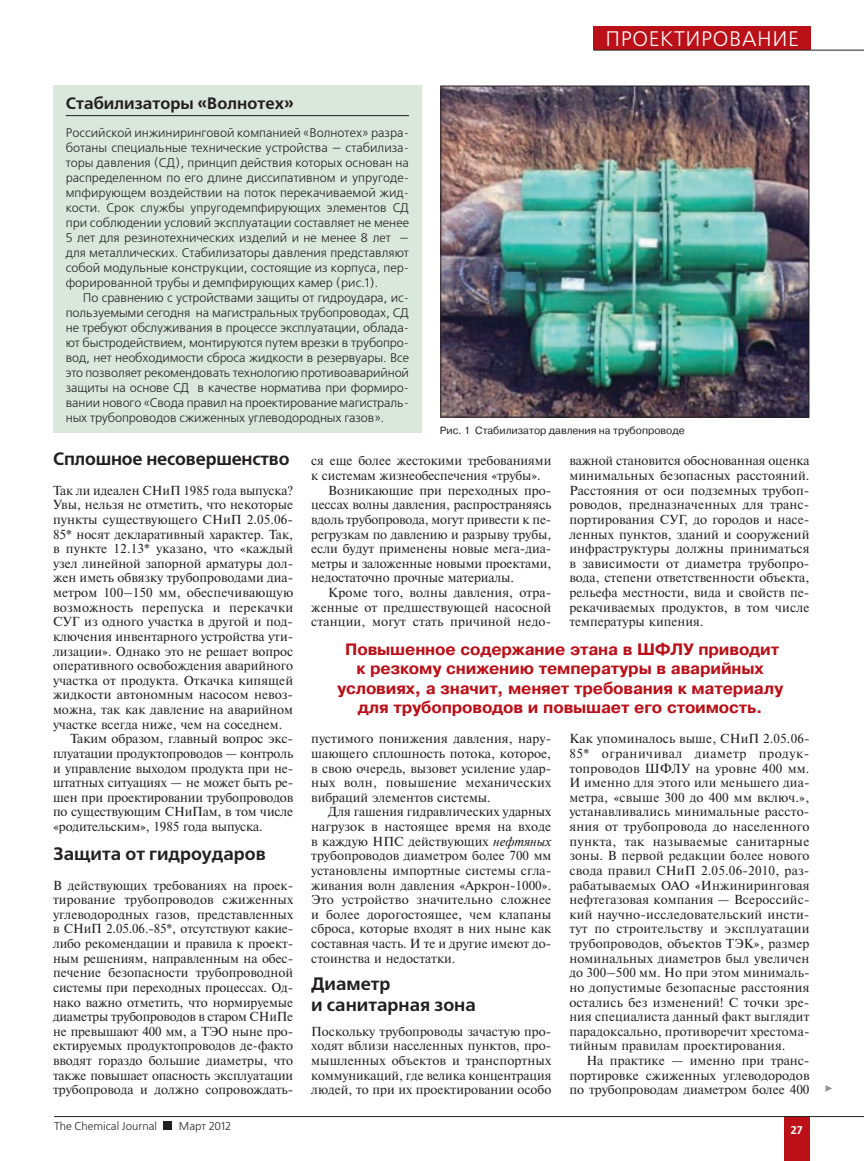
<style>
.page{position:relative;width:864px;height:1161px;background:#fff}
.page>*{position:absolute;margin:0;border:0;box-sizing:border-box;transform-origin:0 0}
.t1{font:21px "Free Set C";letter-spacing:.03em;color:#fff}
.t2{font:700 18px/21px "Free Set C";color:#231f20}
.t3{font:700 16.5px/19.5px "Pragmatica C";letter-spacing:-.01em;color:#bb1018;text-align:center}
.t4{font:700 16.5px "Free Set C";color:#231f20}
.t5{font:13.05px/14.5px "Newton C";color:#231f20;text-align:justify}
.t6{font:12.45px/15px "Free Set C";letter-spacing:-.005em;color:#231f20;text-align:justify}
.t7{font:11.25px "Free Set C";color:#231f20}
.t8{font:700 11.25px "Free Set C";color:#fff}
.t9{font:10.5px "Pragmatica C";color:#231f20}
.s1{font-style:italic}
</style>
<div class="page">
<img style="left:442px;top:88px;width:364px;height:327px">
<div style="left:440px;top:86px;width:368px;height:331px;border:1px solid #231f20"></div>
<div style="left:53px;top:86px;width:368px;height:347px;background:#d9e7dd"></div>
<hr style="left:66px;top:115px;width:343px;height:1px;background:#231f20">
<svg style="left:825px;top:1085px;width:6px;height:6px"></svg>
<div style="left:783px;top:1116px;width:26px;height:45px;background:#bb1018"></div>
<hr style="left:54px;top:1116px;width:755px;height:1px;background:#231f20">
<hr style="left:809px;top:1116px;width:54px;height:1px;background:#231f20">
<div style="left:164px;top:1121px;width:8px;height:9px;background:#231f20"></div>
<div style="left:593px;top:27px;width:217px;height:23px;background:#bb1018"></div>
<hr style="left:593px;top:50px;width:217px;height:1px;background:#231f20">
<hr style="left:810px;top:50px;width:53px;height:1px;background:#231f20">
<p class="t4" style="left:66px;top:97px;width:229px">Стабилизаторы «Волнотех»</p>
<p class="t6" style="left:66px;top:126px;width:344px">Российской инжиниринговой компанией «Волнотех» разра&shy;ботаны специальные технические устройства — стабилиза&shy;торы давления (СД), принцип действия которых основан на распределенном по его длине диссипативном и упругоде&shy;мпфирующем воздействии на поток перекачиваемой жид&shy;кости. Срок службы упругодемпфирующих элементов СД при соблюдении условий эксплуатации составляет не менее 5 лет для резинотехнических изделий и не менее 8 лет — для металлических. Стабилизаторы давления представляют собой модульные конструкции, состоящие из корпуса, пер&shy;форированной трубы и демпфирующих камер (рис.1).</p>
<p class="t6" style="left:66px;top:291px;width:344px;text-indent:17px">По сравнению с устройствами защиты от гидроудара, ис&shy;пользуемыми сегодня на магистральных трубопроводах, СД не требуют обслуживания в процессе эксплуатации, облада&shy;ют быстродействием, монтируются путем врезки в трубопро&shy;вод, нет необходимости сброса жидкости в резервуары. Все это позволяет рекомендовать технологию противоаварийной защиты на основе СД в качестве норматива при формиро&shy;вании нового «Свода правил на проектирование магистраль&shy;ных трубопроводов сжиженных углеводородных газов».</p>
<h1 class="t1" style="left:605px;top:30px;width:195px">ПРОЕКТИРОВАНИЕ</h1>
<p class="t9" style="left:439px;top:427px;width:246px">Рис. 1 Стабилизатор давления на трубопроводе</p>
<h2 class="t2" style="left:53px;top:450px;width:238px">Сплошное несовершенство</h2>
<p class="t5" style="left:53px;top:484px;width:241px">Так ли идеален СНиП 1985 года выпуска?</p>
<p class="t5" style="left:53px;top:498px;width:241px">Увы, нельзя не отметить, что некоторые</p>
<p class="t5" style="left:53px;top:513px;width:241px">пункты существующего СНиП 2.05.06-</p>
<p class="t5" style="left:53px;top:528px;width:241px">85* носят декларативный характер. Так,</p>
<p class="t5" style="left:53px;top:542px;width:241px">в пункте 12.13* указано, что «каждый</p>
<p class="t5" style="left:53px;top:557px;width:241px">узел линейной запорной арматуры дол-</p>
<p class="t5" style="left:53px;top:572px;width:241px">жен иметь обвязку трубопроводами диа-</p>
<p class="t5" style="left:53px;top:586px;width:241px">метром 100–150 мм, обеспечивающую</p>
<p class="t5" style="left:53px;top:601px;width:241px">возможность перепуска и перекачки</p>
<p class="t5" style="left:53px;top:615px;width:241px">СУГ из одного участка в другой и под-</p>
<p class="t5" style="left:53px;top:630px;width:241px">ключения инвентарного устройства ути-</p>
<p class="t5" style="left:53px;top:645px;width:241px">лизации». Однако это не решает вопрос</p>
<p class="t5" style="left:53px;top:659px;width:241px">оперативного освобождения аварийного</p>
<p class="t5" style="left:53px;top:674px;width:241px">участка от продукта. Откачка кипящей</p>
<p class="t5" style="left:53px;top:689px;width:241px">жидкости автономным насосом невоз-</p>
<p class="t5" style="left:53px;top:703px;width:241px">можна, так как давление на аварийном</p>
<p class="t5" style="left:53px;top:718px;width:231px">участке всегда ниже, чем на соседнем.</p>
<p class="t5" style="left:70px;top:732px;width:224px">Таким образом, главный вопрос экс-</p>
<p class="t5" style="left:53px;top:747px;width:241px">плуатации продуктопроводов — контроль</p>
<p class="t5" style="left:53px;top:762px;width:241px">и управление выходом продукта при не-</p>
<p class="t5" style="left:53px;top:776px;width:241px">штатных ситуациях — не может быть ре-</p>
<p class="t5" style="left:53px;top:791px;width:241px">шен при проектировании трубопроводов</p>
<p class="t5" style="left:53px;top:806px;width:241px">по существующим СНиПам, в том числе</p>
<p class="t5" style="left:53px;top:820px;width:211px">«родительским», 1985 года выпуска.</p>
<h2 class="t2" style="left:53px;top:845px;width:214px">Защита от гидроударов</h2>
<p class="t5" style="left:53px;top:879px;width:241px">В действующих требованиях на проек&shy;тирование трубопроводов сжиженных углеводородных газов, представленных в СНиП 2.05.06.-85*, отсутствуют какие&shy;либо рекомендации и правила к проект&shy;ным решениям, направленным на обес&shy;печение безопасности трубопроводной системы при переходных процессах. Од&shy;нако важно отметить, что нормируемые диаметры трубопроводов в старом СНиПе не превышают 400 мм, а ТЭО ныне про&shy;ектируемых продуктопроводов де-факто вводят гораздо большие диаметры, что также повышает опасность эксплуатации трубопровода и должно сопровождать-</p>
<p class="t5" style="left:311px;top:455px;width:241px">ся еще более жестокими требованиями</p>
<p class="t5" style="left:311px;top:469px;width:231px">к системам жизнеобеспечения «трубы».</p>
<p class="t5" style="left:328px;top:484px;width:224px">Возникающие при переходных про-</p>
<p class="t5" style="left:311px;top:498px;width:241px">цессах волны давления, распространяясь</p>
<p class="t5" style="left:311px;top:513px;width:241px">вдоль трубопровода, могут привести к пе-</p>
<p class="t5" style="left:311px;top:528px;width:241px">регрузкам по давлению и разрыву трубы,</p>
<p class="t5" style="left:311px;top:542px;width:241px">если будут применены новые мега-диа-</p>
<p class="t5" style="left:311px;top:557px;width:241px">метры и заложенные новыми проектами,</p>
<p class="t5" style="left:311px;top:572px;width:204px">недостаточно прочные материалы.</p>
<p class="t5" style="left:328px;top:586px;width:224px">Кроме того, волны давления, отра-</p>
<p class="t5" style="left:311px;top:601px;width:241px">женные от предшествующей насосной</p>
<p class="t5" style="left:311px;top:615px;width:241px">станции, могут стать причиной недо-</p>
<p class="t5" style="left:569px;top:455px;width:241px">важной становится обоснованная оценка минимальных безопасных расстояний.<br>Расстояния от оси подземных трубоп&shy;роводов, предназначенных для транс&shy;портирования СУГ, до городов и насе&shy;ленных пунктов, зданий и сооружений инфраструктуры должны приниматься в зависимости от диаметра трубопро&shy;вода, степени ответственно сти объекта, рельефа местности, вида и свойств пе&shy;рекачиваемых продуктов, в том числе температуры кипения.</p>
<p class="t3" style="left:337px;top:641px;width:447px">Повышенное содержание этана в ШФЛУ приводит к резкому снижению температуры в аварийных условиях, а значит, меняет требования к материалу для трубопроводов и повышает его стоимость.</p>
<p class="t5" style="left:311px;top:732px;width:241px">пустимого понижения давления, нару&shy;шающего сплошность потока, которое, в свою очередь, вызовет усиление удар&shy;ных волн, повышение механических вибраций элементов системы.</p>
<p class="t5" style="left:311px;top:806px;width:241px;text-indent:17px">Для гашения гидравлических ударных нагрузок в настоящее время на входе в каждую НПС действующих <span class="s1">нефтяных </span>трубопроводов диаметром более 700 мм установлены импортные системы сгла&shy;живания волн давления «Аркрон-1000».<br>Это устройство значительно сложнее и более дорогостоящее, чем клапаны сброса, которые входят в них ныне как составная часть. И те и другие имеют до&shy;стоинства и недостатки.</p>
<h2 class="t2" style="left:311px;top:975px;width:166px">Диаметр<br>и санитарная зона</h2>
<p class="t5" style="left:311px;top:1025px;width:241px">Поскольку трубопроводы зачастую про&shy;ходят вблизи населенных пунктов, про&shy;мышленных объектов и транспортных коммуникаций, где велика концентрация людей, то при их проектировании особо</p>
<p class="t5" style="left:569px;top:732px;width:241px">Как упоминалось выше, СНиП 2.05.06- 85* ограничивал диаметр продук&shy;топроводов ШФЛУ на уровне 400 мм.<br>И именно для этого или меньшего диа&shy;метра, «свыше 300 до 400 мм включ.», устанавливались минимальные рассто&shy;яния от трубопровода до населенного пункта, так называемые санитарные зоны. В первой редакции более нового свода правил СНиП 2.05.06-2010, раз&shy;рабатываемых ОАО «Инжиниринговая нефтегазовая компания — Всероссийс&shy;кий научно-исследовательский инсти&shy;тут по строительству и эксплуатации трубопроводов, объектов ТЭК», размер номинальных диаметров был увеличен до 300–500 мм. Но при этом минималь&shy;но допустимые безопасные расстояния остались без изменений! С точки зре&shy;ния специалиста данный факт выглядит парадоксально, противоречит хрестома&shy;тийным правилам проектирования.</p>
<p class="t5" style="left:569px;top:1054px;width:241px;text-indent:17px">На практике — именно при транс&shy;портировке сжиженных углеводородов по трубопроводам диаметром более 400</p>
<p class="t7" style="left:54px;top:1121px;width:104px">The Chemical Journal</p>
<p class="t7" style="left:179px;top:1121px;width:54px">Март 2012</p>
<p class="t8" style="left:790px;top:1125px;width:14px">27</p>
</div>
